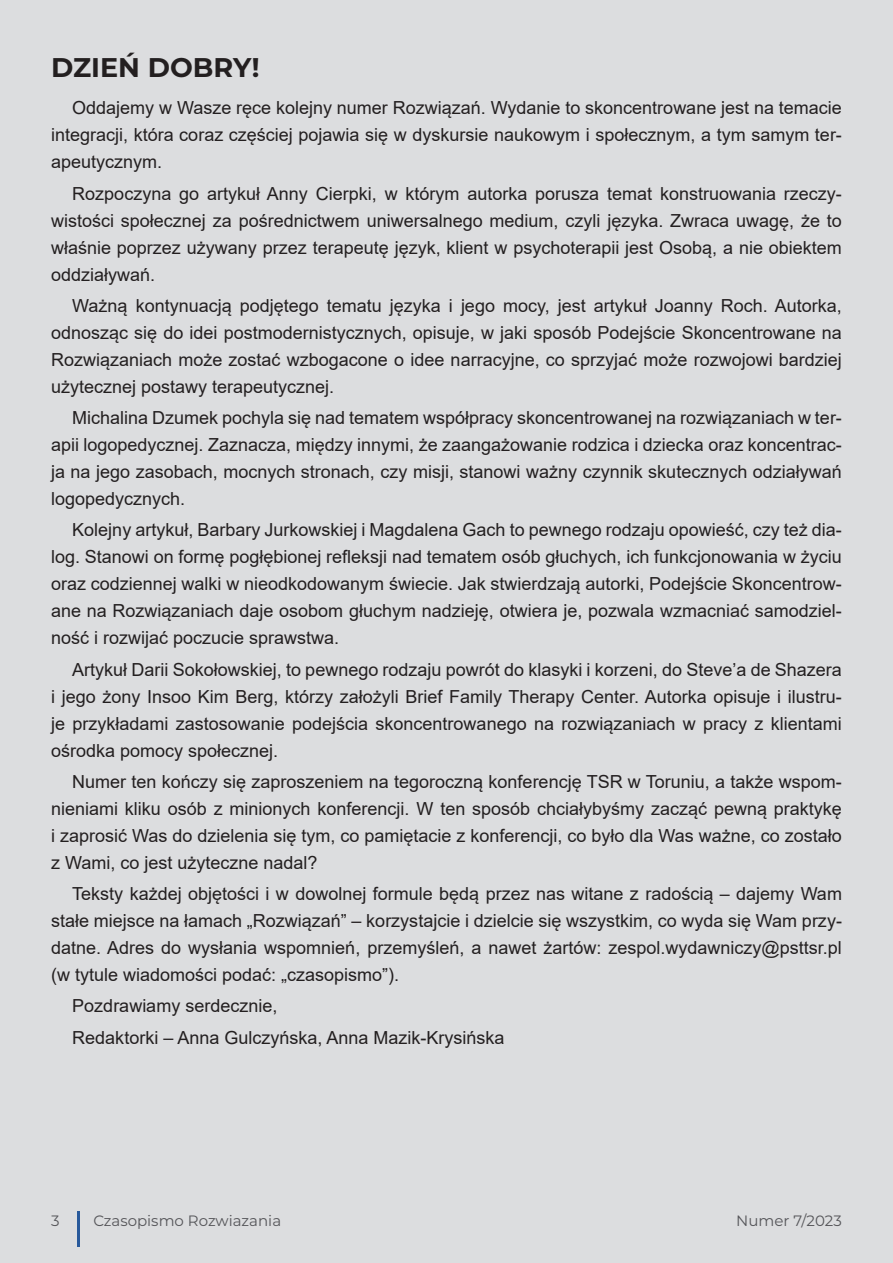
<style>
.page{position:relative;width:893px;height:1263px;background:#dcdddf}
.page>*{position:absolute;margin:0;border:0;box-sizing:border-box;transform-origin:0 0}
.t1{font:700 27px "Montserrat";color:#231f20}
.t2{font:18px/27px "Arial";color:#231f20;text-align:justify}
.t3{font:15px "Montserrat";color:#636366}
</style>
<div class="page">
<h1 class="t1" style="left:51px;top:48px;width:210px">DZIEŃ DOBRY!</h1>
<p class="t2" style="left:51px;top:94px;width:792px;text-indent:21px">Oddajemy w Wasze ręce kolejny numer Rozwiązań. Wydanie to skoncentrowane jest na temacie integracji, która coraz częściej pojawia się w dyskursie naukowym i społecznym, a tym samym ter&shy;apeutycznym.</p>
<p class="t2" style="left:51px;top:180px;width:792px;text-indent:21px">Rozpoczyna go artykuł Anny Cierpki, w którym autorka porusza temat konstruowania rzeczy&shy;wistości społecznej za pośrednictwem uniwersalnego medium, czyli języka. Zwraca uwagę, że to właśnie poprzez używany przez terapeutę język, klient w psychoterapii jest Osobą, a nie obiektem oddziaływań.</p>
<p class="t2" style="left:51px;top:292px;width:792px;text-indent:21px">Ważną kontynuacją podjętego tematu języka i jego mocy, jest artykuł Joanny Roch. Autorka, odnosząc się do idei postmodernistycznych, opisuje, w jaki sposób Podejście Skoncentrowane na Rozwiązaniach może zostać wzbogacone o idee narracyjne, co sprzyjać może rozwojowi bardziej użytecznej postawy terapeutycznej.</p>
<p class="t2" style="left:51px;top:404px;width:792px;text-indent:21px">Michalina Dzumek pochyla się nad tematem współpracy skoncentrowanej na rozwiązaniach w ter&shy;apii logopedycznej. Zaznacza, między innymi, że zaangażowanie rodzica i dziecka oraz koncentrac&shy;ja na jego zasobach, mocnych stronach, czy misji, stanowi ważny czynnik skutecznych odziaływań logopedycznych.</p>
<p class="t2" style="left:51px;top:516px;width:792px;text-indent:21px">Kolejny artykuł, Barbary Jurkowskiej i Magdalena Gach to pewnego rodzaju opowieść, czy też dia&shy;log. Stanowi on formę pogłębionej refleksji nad tematem osób głuchych, ich funkcjonowania w życiu oraz codziennej walki w nieodkodowanym świecie. Jak stwierdzają autorki, Podejście Skoncentrow&shy;ane na Rozwiązaniach daje osobom głuchym nadzieję, otwiera je, pozwala wzmacniać samodziel&shy;ność i rozwijać poczucie sprawstwa.</p>
<p class="t2" style="left:51px;top:656px;width:792px;text-indent:21px">Artykuł Darii Sokołowskiej, to pewnego rodzaju powrót do klasyki i korzeni, do Steve’a de Shazera i jego żony Insoo Kim Berg, którzy założyli Brief Family Therapy Center. Autorka opisuje i ilustru&shy;je przykładami zastosowanie podejścia skoncentrowanego na rozwiązaniach w pracy z klientami ośrodka pomocy społecznej.</p>
<p class="t2" style="left:51px;top:768px;width:792px;text-indent:21px">Numer ten kończy się zaproszeniem na tegoroczną konferencję TSR w Toruniu, a także wspom&shy;nieniami kliku osób z minionych konferencji. W ten sposób chciałybyśmy zacząć pewną praktykę i zaprosić Was do dzielenia się tym, co pamiętacie z konferencji, co było dla Was ważne, co zostało z Wami, co jest użyteczne nadal?</p>
<p class="t2" style="left:51px;top:880px;width:792px;text-indent:21px">Teksty każdej objętości i w dowolnej formule będą przez nas witane z radością – dajemy Wam stałe miejsce na łamach „Rozwiązań” – korzystajcie i dzielcie się wszystkim, co wyda się Wam przy&shy;datne. Adres do wysłania wspomnień, przemyśleń, a nawet żartów: zespol.wydawniczy@psttsr.pl (w tytule wiadomości podać: „czasopismo”).</p>
<p class="t2" style="left:72px;top:990px;width:434px;line-height:31.2px">Pozdrawiamy serdecznie,<br>Redaktorki – Anna Gulczyńska, Anna Mazik-Krysińska</p>
<p class="t3" style="left:51px;top:1210px;width:10px">3</p>
<p class="t3" style="left:93px;top:1210px;width:189px">Czasopismo Rozwiazania</p>
<p class="t3" style="left:736px;top:1210px;width:107px">Numer 7/2023</p>
</div>
